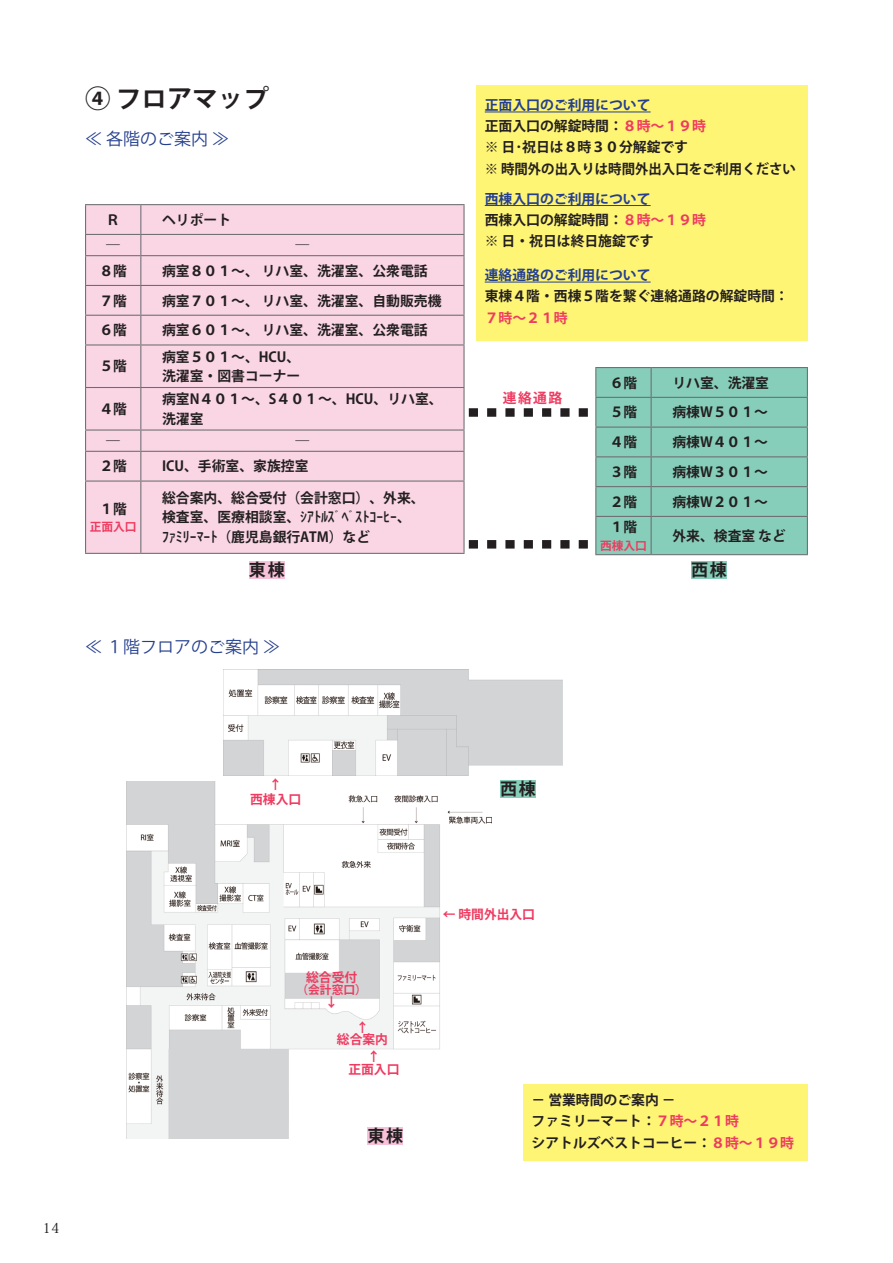
<style>
.page{position:relative;width:893px;height:1263px;background:#fff}
.page>*{position:absolute;margin:0;border:0;box-sizing:border-box;transform-origin:0 0}
.t1{font:700 25.5px "Koz Go Pr 6 N";color:#231f20}
.t2{font:16.95px "Koz Go Pr 6 N";color:#253f8e}
.t3{font:700 16.95px "Koz Go Pr 6 N";letter-spacing:.1em;color:#231f20}
.t4{font:700 13.8px/21.3px "Koz Go Pr 6 N";color:#231f20}
.t5{font:700 13.8px "Koz Go Pr 6 N";color:#253f8e}
.t6{font:700 13.8px "Koz Go Pr 6 N";letter-spacing:.05em;color:#ee3b60}
.t7{font:13.8px "Koz Min Pr 6 N";color:#231f20}
.t8{font:700 12.75px/12.8px "Koz Go Pr 6 N";color:#ee3b60;text-align:center}
.t9{font:700 11.7px "Koz Go Pr 6 N";color:#ee3b60}
.s1{color:#253f8e}
.s2{color:#ee3b60}
</style>
<div class="page">
<img style="left:126px;top:781px;width:366px;height:358px">
<img style="left:223px;top:670px;width:339px;height:105px">
<div style="left:86px;top:205px;width:377px;height:348px;background:#fad6e5"></div>
<hr style="left:85px;top:204px;width:56px;height:1px;background:#6c6d70">
<hr style="left:141px;top:204px;width:324px;height:1px;background:#6c6d70">
<hr style="left:463px;top:205px;width:2px;height:29px;background:#6c6d70">
<hr style="left:85px;top:234px;width:56px;height:1px;background:#6c6d70">
<hr style="left:141px;top:234px;width:324px;height:1px;background:#6c6d70">
<hr style="left:463px;top:235px;width:2px;height:20px;background:#6c6d70">
<hr style="left:85px;top:255px;width:56px;height:1px;background:#6c6d70">
<hr style="left:141px;top:255px;width:324px;height:1px;background:#6c6d70">
<hr style="left:463px;top:256px;width:2px;height:29px;background:#6c6d70">
<hr style="left:85px;top:285px;width:56px;height:1px;background:#6c6d70">
<hr style="left:141px;top:285px;width:324px;height:1px;background:#6c6d70">
<hr style="left:463px;top:286px;width:2px;height:29px;background:#6c6d70">
<hr style="left:85px;top:315px;width:56px;height:1px;background:#6c6d70">
<svg style="left:85px;top:205px;width:1px;height:139px"></svg>
<hr style="left:141px;top:315px;width:324px;height:1px;background:#6c6d70">
<svg style="left:140px;top:205px;width:1px;height:139px"></svg>
<hr style="left:463px;top:316px;width:2px;height:28px;background:#6c6d70">
<hr style="left:85px;top:344px;width:56px;height:1px;background:#6c6d70">
<hr style="left:85px;top:345px;width:1px;height:42px;background:#6c6d70">
<hr style="left:141px;top:344px;width:324px;height:1px;background:#6c6d70">
<hr style="left:140px;top:345px;width:1px;height:42px;background:#6c6d70">
<hr style="left:463px;top:345px;width:2px;height:42px;background:#6c6d70">
<hr style="left:85px;top:387px;width:56px;height:1px;background:#6c6d70">
<hr style="left:85px;top:388px;width:1px;height:41px;background:#6c6d70">
<hr style="left:141px;top:387px;width:324px;height:1px;background:#6c6d70">
<hr style="left:140px;top:388px;width:1px;height:41px;background:#6c6d70">
<hr style="left:463px;top:388px;width:2px;height:41px;background:#6c6d70">
<hr style="left:85px;top:429px;width:56px;height:2px;background:#6c6d70">
<hr style="left:141px;top:429px;width:324px;height:2px;background:#6c6d70">
<hr style="left:463px;top:431px;width:2px;height:20px;background:#6c6d70">
<hr style="left:85px;top:451px;width:56px;height:1px;background:#6c6d70">
<svg style="left:85px;top:431px;width:1px;height:49px"></svg>
<hr style="left:141px;top:451px;width:324px;height:1px;background:#6c6d70">
<svg style="left:140px;top:431px;width:1px;height:49px"></svg>
<hr style="left:463px;top:452px;width:2px;height:28px;background:#6c6d70">
<hr style="left:85px;top:480px;width:56px;height:2px;background:#6c6d70">
<hr style="left:85px;top:482px;width:1px;height:71px;background:#6c6d70">
<hr style="left:141px;top:480px;width:324px;height:2px;background:#6c6d70">
<hr style="left:140px;top:482px;width:1px;height:71px;background:#6c6d70">
<hr style="left:463px;top:482px;width:2px;height:71px;background:#6c6d70">
<hr style="left:85px;top:553px;width:56px;height:1px;background:#6c6d70">
<hr style="left:141px;top:553px;width:324px;height:1px;background:#6c6d70">
<hr style="left:595px;top:367px;width:56px;height:1px;background:#6c6d70">
<hr style="left:651px;top:367px;width:157px;height:1px;background:#6c6d70">
<svg style="left:595px;top:368px;width:213px;height:186px;background:#86cab7"></svg>
<hr style="left:595px;top:516px;width:56px;height:1px;background:#6c6d70">
<hr style="left:595px;top:517px;width:1px;height:37px;background:#6c6d70">
<hr style="left:651px;top:516px;width:157px;height:1px;background:#6c6d70">
<hr style="left:651px;top:517px;width:1px;height:37px;background:#6c6d70">
<hr style="left:807px;top:517px;width:1px;height:37px;background:#6c6d70">
<hr style="left:595px;top:554px;width:56px;height:1px;background:#6c6d70">
<hr style="left:651px;top:554px;width:157px;height:1px;background:#6c6d70">
<svg style="left:469px;top:540px;width:119px;height:9px"></svg>
<svg style="left:469px;top:408px;width:119px;height:9px"></svg>
<div style="left:249px;top:561px;width:36px;height:17px;background:#f7c1d9"></div>
<div style="left:691px;top:561px;width:36px;height:17px;background:#87ceba"></div>
<div style="left:476px;top:85px;width:332px;height:255px;background:#fff575"></div>
<hr style="left:485px;top:112px;width:166px;height:1px;background:#253f8e">
<hr style="left:485px;top:205px;width:166px;height:1px;background:#253f8e">
<hr style="left:485px;top:282px;width:166px;height:1px;background:#253f8e">
<div style="left:367px;top:1127px;width:36px;height:17px;background:#f7c1d9"></div>
<div style="left:500px;top:780px;width:36px;height:17px;background:#87ceba"></div>
<div style="left:339px;top:1000px;width:36px;height:11px;background:#fff"></div>
<div style="left:523px;top:1084px;width:285px;height:77px;background:#fff575"></div>
<div style="left:376px;top:1111px;width:28px;height:8px;background:#fff"></div>
<h1 class="t1" style="left:85px;top:84px;width:186px">④ フロアマップ</h1>
<p class="t2" style="left:85px;top:129px;width:145px">≪ 各階のご案内 ≫</p>
<p class="t4" style="left:106px;top:209px;width:15px">Ｒ</p>
<p class="t4" style="left:162px;top:209px;width:71px">ヘリポート</p>
<p class="t4" style="left:106px;top:235px;width:15px">―</p>
<p class="t4" style="left:296px;top:235px;width:15px">―</p>
<p class="t4" style="left:99px;top:260px;width:29px">８階</p>
<p class="t4" style="left:162px;top:260px;width:267px">病室８０１～、 リハ室、洗濯室、公衆電話</p>
<p class="t4" style="left:99px;top:290px;width:29px">７階</p>
<p class="t4" style="left:162px;top:290px;width:281px">病室７０１～、 リハ室、洗濯室、自動販売機</p>
<p class="t4" style="left:99px;top:320px;width:29px">６階</p>
<p class="t4" style="left:162px;top:320px;width:267px">病室６０１～、 リハ室、洗濯室、公衆電話</p>
<p class="t4" style="left:99px;top:356px;width:29px">５階</p>
<p class="t4" style="left:162px;top:348px;width:140px;line-height:19.2px">病室５０１～、HCU、洗濯室・図書コーナー</p>
<p class="t4" style="left:99px;top:399px;width:29px">４階</p>
<p class="t4" style="left:162px;top:390px;width:282px;line-height:19.2px">病室N４０１～、S４０１～、HCU、リハ室、洗濯室</p>
<p class="t4" style="left:106px;top:430px;width:15px">―</p>
<p class="t4" style="left:296px;top:430px;width:15px">―</p>
<p class="t4" style="left:99px;top:456px;width:29px">２階</p>
<p class="t4" style="left:162px;top:456px;width:148px">ICU、手術室、家族控室</p>
<p class="t4" style="left:99px;top:498px;width:29px">１階</p>
<p class="t9" style="left:90px;top:520px;width:48px">正面入口</p>
<p class="t4" style="left:162px;top:489px;width:264px;line-height:19.2px">総合案内、総合受付（会計窓口）、外来、検査室、医療相談室、ｼｱﾄﾙｽﾞﾍﾞｽﾄｺｰﾋｰ、<br>ﾌｧﾐﾘｰﾏｰﾄ（鹿児島銀行ATM）など</p>
<p class="t4" style="left:485px;top:95px;width:313px"><span class="s1">正面入口のご利用について<br></span>正面入口の解錠時間：<span class="s2">８時～１９時<br></span>※ 日･祝日は８時３０分解錠です<br>※ 時間外の出入りは時間外出入口をご利用ください</p>
<p class="t4" style="left:485px;top:188px;width:223px"><span class="s1">西棟入口のご利用について<br></span>西棟入口の解錠時間：<span class="s2">８時～１９時</span>※ 日・祝日は終日施錠です</p>
<p class="t5" style="left:485px;top:267px;width:167px">連絡通路のご利用について</p>
<p class="t4" style="left:485px;top:286px;width:306px">東棟４階・西棟５階を繋ぐ連絡通路の解錠時間：</p>
<p class="t6" style="left:485px;top:310px;width:84px">７時～２１時</p>
<p class="t6" style="left:503px;top:391px;width:61px">連絡通路</p>
<p class="t4" style="left:610px;top:372px;width:29px">６階</p>
<p class="t4" style="left:672px;top:372px;width:98px">リハ室、洗濯室</p>
<p class="t4" style="left:610px;top:402px;width:29px">５階</p>
<p class="t4" style="left:672px;top:402px;width:97px">病棟W５０１～</p>
<p class="t4" style="left:610px;top:432px;width:29px">４階</p>
<p class="t4" style="left:672px;top:432px;width:97px">病棟W４０１～</p>
<p class="t4" style="left:610px;top:462px;width:29px">３階</p>
<p class="t4" style="left:672px;top:462px;width:97px">病棟W３０１～</p>
<p class="t4" style="left:610px;top:491px;width:29px">２階</p>
<p class="t4" style="left:672px;top:491px;width:97px">病棟W２０１～</p>
<p class="t4" style="left:610px;top:517px;width:29px">１階</p>
<p class="t9" style="left:600px;top:539px;width:48px">西棟入口</p>
<p class="t4" style="left:672px;top:525px;width:115px">外来、検査室 など</p>
<p class="t3" style="left:249px;top:560px;width:37px">東棟</p>
<p class="t3" style="left:691px;top:560px;width:37px">西棟</p>
<p class="t2" style="left:85px;top:637px;width:197px">≪ １階フロアのご案内 ≫</p>
<p class="t7" style="left:43px;top:1220px;width:18px">14</p>
<p class="t8" style="left:250px;top:777px;width:53px;line-height:14.9px">↑<br>西棟入口</p>
<p class="t3" style="left:500px;top:779px;width:37px">西棟</p>
<p class="t8" style="left:306px;top:971px;width:53px">総合受付</p>
<p class="t9" style="left:297px;top:983px;width:72px">（会計窓口）</p>
<p class="t8" style="left:325px;top:996px;width:14px">↓</p>
<p class="t8" style="left:337px;top:1021px;width:53px">↑<br>総合案内</p>
<p class="t8" style="left:348px;top:1051px;width:53px">↑<br>正面入口</p>
<p class="t3" style="left:367px;top:1126px;width:37px">東棟</p>
<p class="t8" style="left:443px;top:908px;width:94px">← 時間外出入口</p>
<p class="t4" style="left:531px;top:1090px;width:264px">－ 営業時間のご案内 －<br>ファミリーマート：<span class="s2">７時～２１時<br></span>シアトルズベストコーヒー：<span class="s2">８時～１９時</span></p>
</div>
